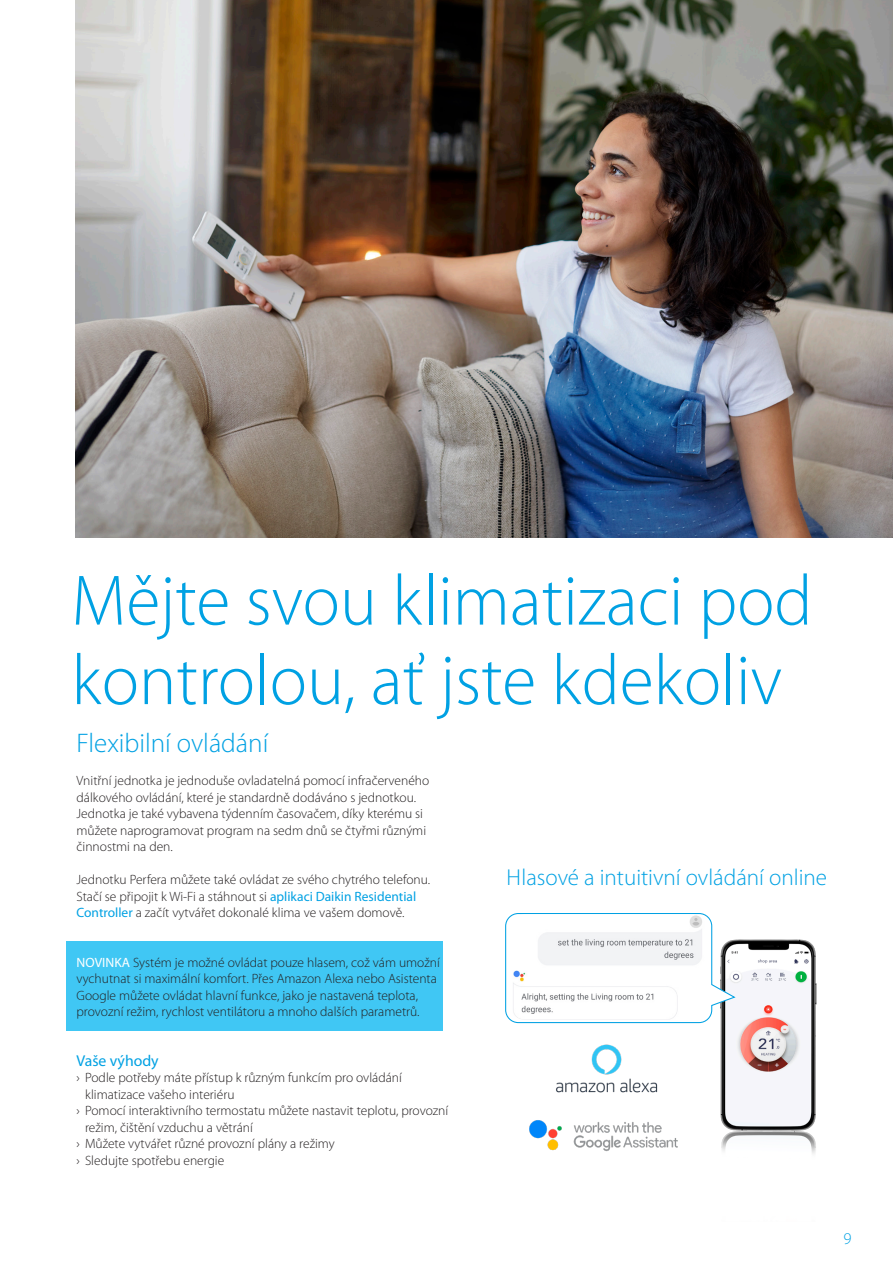
<style>
.page{position:relative;width:893px;height:1263px;background:#fff}
.page>*{position:absolute;margin:0;border:0;box-sizing:border-box;transform-origin:0 0}
.topic_headline_MS1{font:300 72px/79.5px "Myriad Pro";color:#00a1e3}
.headline{font:300 27px "Myriad Pro";color:#00a1e3}
.t1{font:300 23.1px "Myriad Pro";color:#00a1e3}
.t2{font:300 16.5px "Myriad Pro";color:#00a1e3}
.subheadline{font:15.75px "Myriad Pro";color:#00a1e3}
.body_text{font:300 13.5px/16.5px "Myriad Pro";color:#231f20}
.list{font:300 13.5px/16.5px "Myriad Pro";color:#231f20}
.s1{font-weight:400;color:#00a1e3}
.s2{font-weight:400;color:#fff}
</style>
<div class="page">
<div style="left:66px;top:941px;width:377px;height:89px;background:#40c7f4"></div>
<img style="left:76px;top:0;width:817px;height:538px">
<img style="left:720px;top:939px;width:97px;height:215px">
<img style="left:556px;top:1044px;width:101px;height:49px">
<img style="left:529px;top:1120px;width:149px;height:32px">
<svg style="left:505px;top:913px;width:232px;height:111px"></svg>
<img style="left:509px;top:914px;width:199px;height:106px">
<p class="topic_headline_MS1" style="left:71px;top:562px;width:742px">Mějte svou klimatizaci pod kontrolou, ať jste kdekoliv</p>
<p class="headline" style="left:77px;top:728px;width:193px">Flexibilní ovládání</p>
<p class="body_text" style="left:77px;top:772px;width:354px">Vnitřní jednotka je jednoduše ovladatelná pomocí infračerveného dálkového ovládání, které je standardně dodáváno s jednotkou.<br>Jednotka je také vybavena týdenním časovačem, díky kterému si můžete naprogramovat program na sedm dnů se čtyřmi různými činnostmi na den.</p>
<p class="list" style="left:77px;top:871px;width:355px">Jednotku Perfera můžete také ovládat ze svého chytrého telefonu.</p>
<p class="list" style="left:77px;top:888px;width:341px">Stačí se připojit k Wi-Fi a stáhnout si <span class="s1">aplikaci Daikin Residential<br>Controller</span> a začít vytvářet dokonalé klima ve vašem domově.</p>
<p class="list" style="left:77px;top:954px;width:365px"><span class="s2">NOVINKA</span> Systém je možné ovládat pouze hlasem, což vám umožní vychutnat si maximální komfort. Přes Amazon Alexa nebo Asistenta Google můžete ovládat hlavní funkce, jako je nastavená teplota, provozní režim, rychlost ventilátoru a mnoho dalších parametrů.</p>
<p class="subheadline" style="left:77px;top:1051px;width:84px">Vaše výhody</p>
<p class="body_text" style="left:85px;top:1069px;width:318px;text-indent:-9px">› Podle potřeby máte přístup k různým funkcím pro ovládání klimatizace vašeho interiéru</p>
<p class="body_text" style="left:85px;top:1102px;width:365px;text-indent:-9px">› Pomocí interaktivního termostatu můžete nastavit teplotu, provozní režim, čištění vzduchu a větrání</p>
<p class="body_text" style="left:77px;top:1135px;width:260px">› Můžete vytvářet různé provozní plány a režimy</p>
<p class="body_text" style="left:77px;top:1152px;width:149px">› Sledujte spotřebu energie</p>
<p class="t1" style="left:507px;top:864px;width:322px">Hlasové a intuitivní ovládání online</p>
<p class="t2" style="left:843px;top:1230px;width:10px">9</p>
</div>
